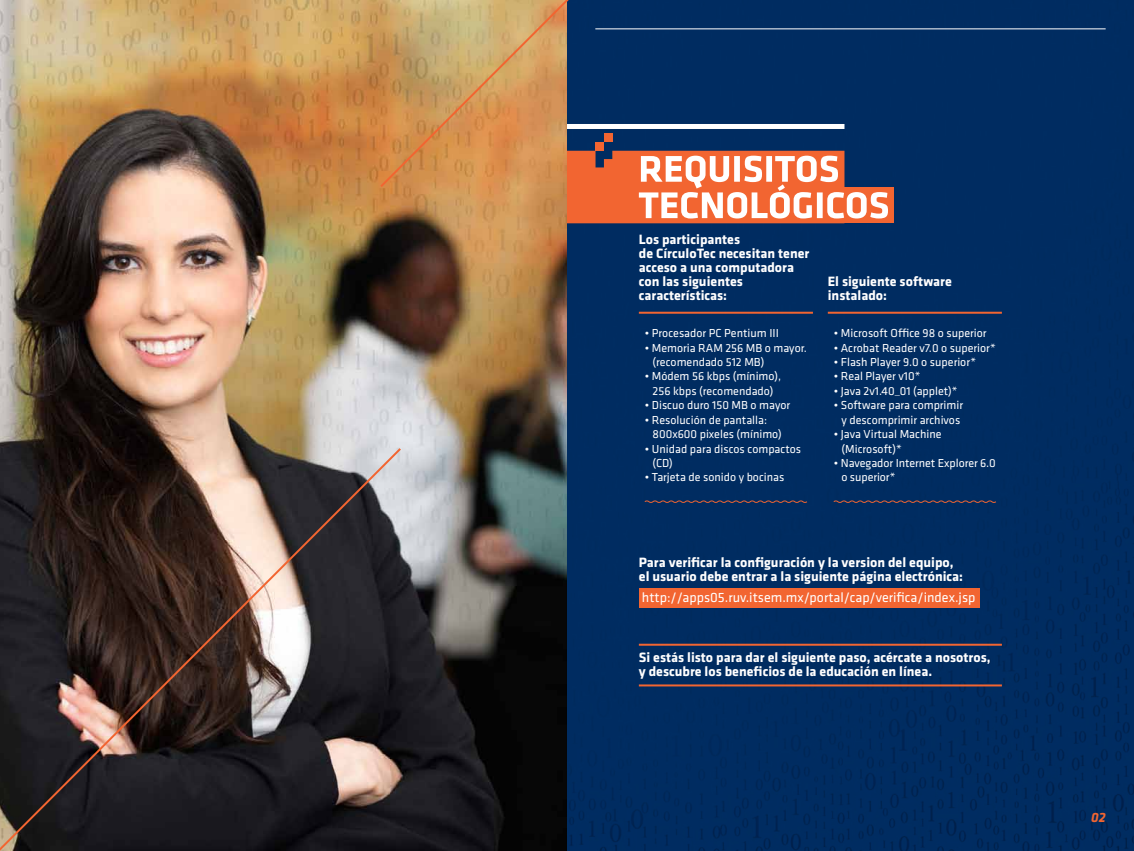
<style>
.page{position:relative;width:1134px;height:851px;background:#fff}
.page>*{position:absolute;margin:0;border:0;box-sizing:border-box;transform-origin:0 0}
.t1{font:700 14px/14px "Klavika";color:#fff}
.t2{font:14px "Klavika";color:#fff}
.t3{font:italic 700 14px "Klavika";color:#f26531}
.t4{font:12px/14.4px "Klavika";color:#fff}
</style>
<div class="page">
<img style="left:0;top:0;width:1134px;height:850px">
<hr style="left:595px;top:28px;width:511px;height:1px;background:#fff">
<svg style="left:0;top:446px;width:403px;height:404px;background:#433938"></svg>
<svg style="left:378px;top:0;width:318px;height:189px;background:#89755e"></svg>
<div style="left:639px;top:588px;width:340px;height:19px;background:#f26531"></div>
<div style="left:835px;top:188px;width:59px;height:35px;background:#f26531"></div>
<svg style="left:567px;top:151px;width:321px;height:72px"></svg>
<div style="left:567px;top:124px;width:277px;height:5px;background:#fff"></div>
<hr style="left:639px;top:312px;width:174px;height:2px;background:#f26531">
<hr style="left:639px;top:643px;width:363px;height:2px;background:#f26531">
<hr style="left:639px;top:684px;width:363px;height:2px;background:#f26531">
<hr style="left:828px;top:312px;width:174px;height:2px;background:#f26531">
<svg style="left:644px;top:500px;width:164px;height:3px"></svg>
<svg style="left:833px;top:500px;width:164px;height:3px"></svg>
<div style="left:604px;top:134px;width:8px;height:8px;background:#f26531"></div>
<div style="left:595px;top:142px;width:9px;height:9px;background:#f26531"></div>
<p class="t1" style="left:639px;top:231px;width:172px">Los participantes<br>de CírculoTec necesitan tener acceso a una computadora con las siguientes características:</p>
<p class="t4" style="left:645px;top:325px;width:136px">• Procesador PC Pentium III</p>
<p class="t4" style="left:653px;top:340px;width:156px;text-indent:-8px">• Memoria RAM 256 MB o mayor. (recomendado 512 MB)</p>
<p class="t4" style="left:645px;top:369px;width:138px;text-align:center">• Módem 56 kbps (mínimo),<br>256 kbps (recomendado)</p>
<p class="t4" style="left:645px;top:397px;width:147px">• Discuo duro 150 MB o mayor</p>
<p class="t4" style="left:653px;top:412px;width:131px;text-indent:-8px">• Resolución de pantalla:<br>800x600 pixeles (mínimo)</p>
<p class="t4" style="left:653px;top:441px;width:150px;text-indent:-8px">• Unidad para discos compactos (CD)</p>
<p class="t4" style="left:645px;top:469px;width:141px">• Tarjeta de sonido y bocinas</p>
<p class="t1" style="left:828px;top:273px;width:126px">El siguiente software instalado:</p>
<p class="t4" style="left:834px;top:325px;width:154px">• Microsoft Office 98 o superior</p>
<p class="t4" style="left:834px;top:340px;width:164px">• Acrobat Reader v7.0 o superior*</p>
<p class="t4" style="left:834px;top:354px;width:144px">• Flash Player 9.0 o superior*</p>
<p class="t4" style="left:834px;top:369px;width:88px">• Real Player v10*</p>
<p class="t4" style="left:834px;top:383px;width:125px">• Java 2v1.40_01 (applet)*</p>
<p class="t4" style="left:834px;top:397px;width:131px;text-align:center">• Software para comprimir y descomprimir archivos</p>
<p class="t4" style="left:841px;top:426px;width:102px;text-indent:-8px">• Java Virtual Machine (Microsoft)*</p>
<p class="t4" style="left:841px;top:455px;width:156px;text-indent:-8px">• Navegador Internet Explorer 6.0 o superior*</p>
<p class="t1" style="left:639px;top:555px;width:326px">Para verificar la configuración y la version del equipo, el usuario debe entrar a la siguiente página electrónica:</p>
<p class="t2" style="left:642px;top:588px;width:335px">http://apps05.ruv.itsem.mx/portal/cap/verifica/index.jsp</p>
<p class="t1" style="left:639px;top:649px;width:353px">Si estás listo para dar el siguiente paso, acércate a nosotros, y descubre los beneficios de la educación en línea.</p>
<p class="t3" style="left:1091px;top:807px;width:16px">02</p>
</div>
